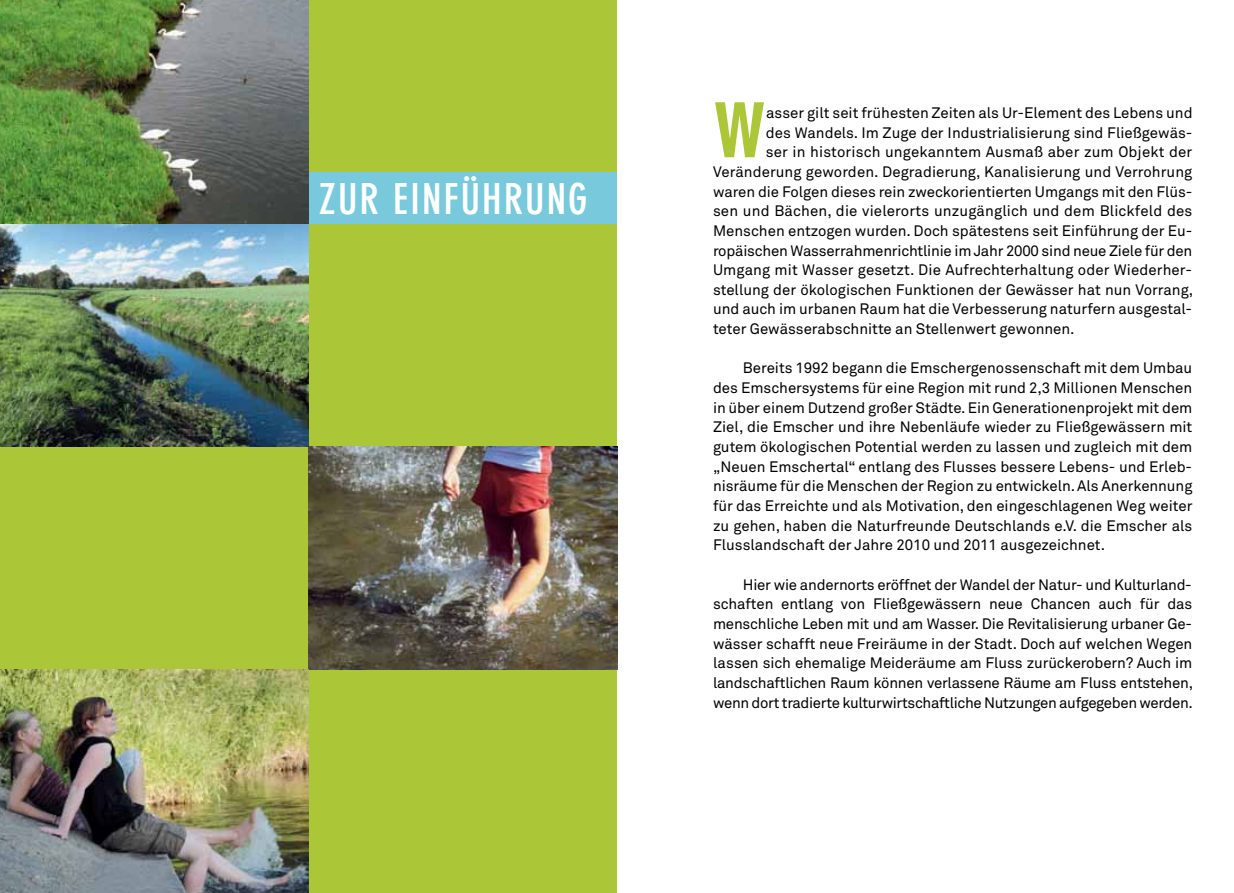
<style>
.page{position:relative;width:1234px;height:893px;background:#fff}
.page>*{position:absolute;margin:0;border:0;box-sizing:border-box;transform-origin:0 0}
.t1{font:700 condensed 102.15px "DIN Neuzeit Grotesk";color:#abc737}
.t2{font:700 condensed 42px "DIN Neuzeit Grotesk";letter-spacing:.05em;color:#fff}
.t3{font:15px/19.6px "Akkurat";color:#000;text-align:justify}
</style>
<div class="page">
<div style="left:0;top:0;width:617px;height:893px;background:#abc737"></div>
<img style="left:0;top:223px;width:308px;height:223px">
<img style="left:308px;top:446px;width:309px;height:224px">
<img style="left:0;top:670px;width:308px;height:223px">
<div style="left:308px;top:172px;width:309px;height:51px;background:#77c9db"></div>
<img style="left:0;top:0;width:308px;height:223px">
<h2 class="t2" style="left:319px;top:184px;width:270px">ZUR EINFÜHRUNG</h2>
<h1 class="t1" style="left:713px;top:82px;width:55px">w</h1>
<p class="t3" style="left:766px;top:104px;width:428px">asser gilt seit frühesten Zeiten als Ur-Element des Lebens und</p>
<p class="t3" style="left:765px;top:124px;width:428px">des Wandels. Im Zuge der Industrialisierung sind Fließgewäs-</p>
<p class="t3" style="left:765px;top:144px;width:428px">ser in historisch ungekanntem Ausmaß aber zum Objekt der</p>
<p class="t3" style="left:713px;top:163px;width:480px">Veränderung geworden. Degradierung, Kanalisierung und Verrohrung</p>
<p class="t3" style="left:713px;top:183px;width:481px">waren die Folgen dieses rein zweckorientierten Umgangs mit den Flüs-</p>
<p class="t3" style="left:713px;top:203px;width:481px">sen und Bächen, die vielerorts unzugänglich und dem Blickfeld des</p>
<p class="t3" style="left:713px;top:222px;width:481px">Menschen entzogen wurden. Doch spätestens seit Einführung der Eu-</p>
<p class="t3" style="left:713px;top:242px;width:481px">ropäischen Wasserrahmenrichtlinie im Jahr 2000 sind neue Ziele für den</p>
<p class="t3" style="left:713px;top:262px;width:480px">Umgang mit Wasser gesetzt. Die Aufrechterhaltung oder Wiederher-</p>
<p class="t3" style="left:713px;top:281px;width:481px">stellung der ökologischen Funktionen der Gewässer hat nun Vorrang,</p>
<p class="t3" style="left:713px;top:301px;width:480px">und auch im urbanen Raum hat die Verbesserung naturfern ausgestal-</p>
<p class="t3" style="left:713px;top:321px;width:363px">teter Gewässerabschnitte an Stellenwert gewonnen.</p>
<p class="t3" style="left:713px;top:360px;width:481px;text-indent:30px">Bereits 1992 begann die Emschergenossenschaft mit dem Umbau des Emschersystems für eine Region mit rund 2,3 Millionen Menschen in über einem Dutzend großer Städte. Ein Generationenprojekt mit dem Ziel, die Emscher und ihre Nebenläufe wieder zu Fließgewässern mit gutem ökologischen Potential werden zu lassen und zugleich mit dem „Neuen Emschertal“ entlang des Flusses bessere Lebens- und Erleb&shy;nisräume für die Menschen der Region zu entwickeln. Als Anerkennung für das Erreichte und als Motivation, den eingeschlagenen Weg weiter zu gehen, haben die Naturfreunde Deutschlands e.V. die Emscher als Flusslandschaft der Jahre 2010 und 2011 ausgezeichnet.</p>
<p class="t3" style="left:713px;top:576px;width:481px;text-indent:30px">Hier wie andernorts eröffnet der Wandel der Natur- und Kulturland&shy;schaften entlang von Fließgewässern neue Chancen auch für das menschliche Leben mit und am Wasser. Die Revitalisierung urbaner Ge&shy;wässer schafft neue Freiräume in der Stadt. Doch auf welchen Wegen lassen sich ehemalige Meideräume am Fluss zurückerobern? Auch im landschaftlichen Raum können verlassene Räume am Fluss entstehen, wenn dort tradierte kulturwirtschaftliche Nutzungen aufgegeben werden.</p>
</div>
